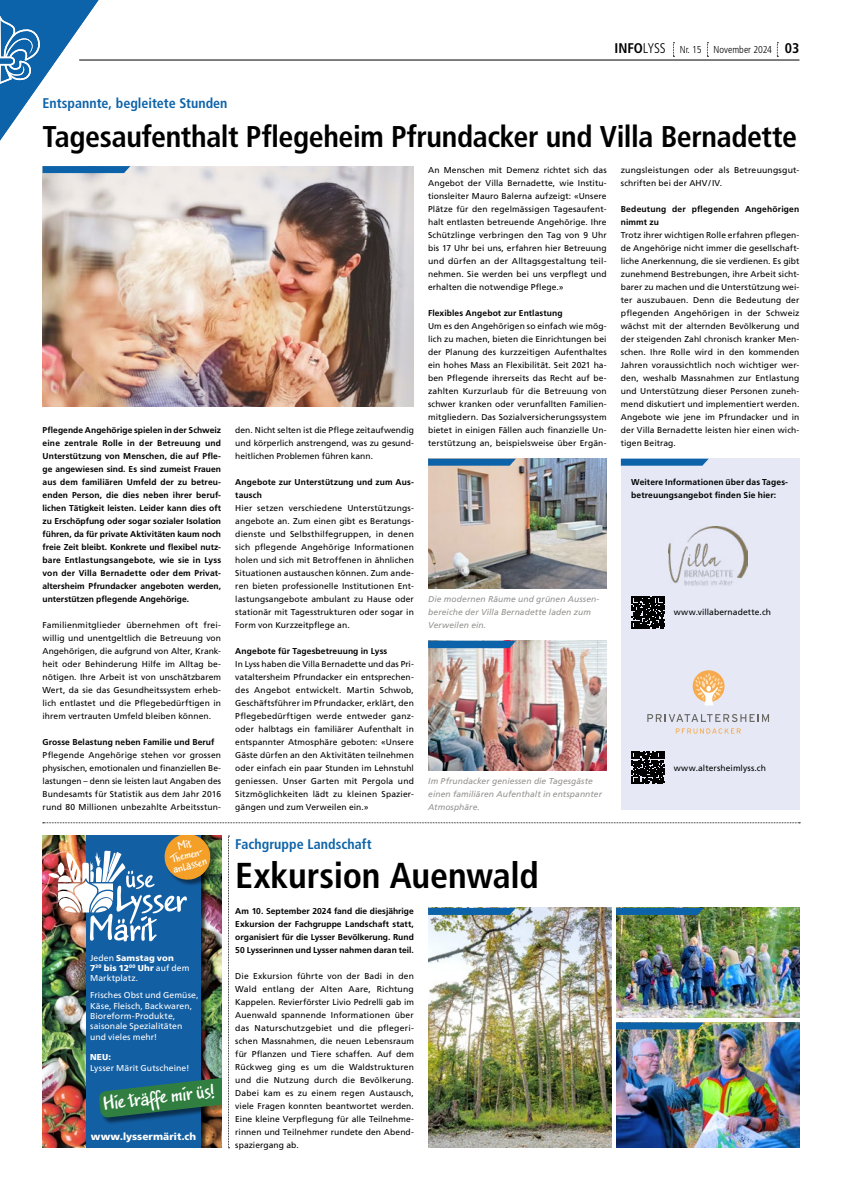
<style>
.page{position:relative;width:842px;height:1191px;background:#fff}
.page>*{position:absolute;margin:0;border:0;box-sizing:border-box;transform-origin:0 0}
.Headline_schwarz{font:700 condensed 36px "Frutiger LT Pro";letter-spacing:-.005em;color:#000}
.Headline_schwarz-2{font:700 condensed 30px "Frutiger LT Pro";letter-spacing:-.015em;color:#000}
.t1{font:17.9px "Jakob";color:#fff}
.Headline_14pt_blau{font:700 condensed 14px "Frutiger LT Pro";color:#0d63a9}
.t2{font:300 condensed 10px "Frutiger LT Pro";color:#000}
.t3{font:900 10px "Frutiger Neue LT Pro";letter-spacing:.01em;color:#fff}
.t4{font:10px/10.4px "Jakob";color:#fff;text-align:center}
.t5{font:8.6px/10.3px "Frutiger Neue LT Pro";letter-spacing:.01em;color:#fff}
.Lauftext_8_5pt{font:8.5px/13px "Frutiger LT Pro";letter-spacing:.015em;color:#000;text-align:justify}
.Lauftext_8_5pt_Bold{font:700 8.5px/13px "Frutiger LT Pro";letter-spacing:.01em;color:#000}
.Bildlegende_8_5pt{font:italic 8.5px/13px "Frutiger LT Pro";letter-spacing:.01em;color:#949290}
.s1{font-weight:700;font-size:14px}
.s2{font-size:14px}
.s3{font-weight:900}
</style>
<div class="page">
<div style="left:621px;top:459px;width:178px;height:351px;background:#e6e9f5"></div>
<svg style="left:621px;top:459px;width:88px;height:7px"></svg>
<svg style="left:707px;top:43px;width:1px;height:14px"></svg>
<svg style="left:673px;top:43px;width:1px;height:14px"></svg>
<hr style="left:79px;top:60px;width:720px;height:1px;background:#000">
<svg style="left:777px;top:43px;width:1px;height:14px"></svg>
<svg style="left:43px;top:822px;width:757px;height:1px"></svg>
<svg style="left:632px;top:596px;width:33px;height:33px"></svg>
<svg style="left:632px;top:751px;width:33px;height:33px"></svg>
<svg style="left:228px;top:836px;width:1px;height:312px"></svg>
<img style="left:428px;top:908px;width:183px;height:240px">
<svg style="left:428px;top:908px;width:88px;height:7px"></svg>
<img style="left:43px;top:166px;width:371px;height:241px">
<svg style="left:43px;top:166px;width:87px;height:7px"></svg>
<img style="left:616px;top:908px;width:183px;height:110px">
<img style="left:616px;top:1022px;width:183px;height:126px">
<svg style="left:616px;top:908px;width:88px;height:7px"></svg>
<svg style="left:616px;top:1022px;width:88px;height:7px"></svg>
<img style="left:428px;top:459px;width:179px;height:130px">
<img style="left:428px;top:641px;width:179px;height:130px">
<svg style="left:428px;top:459px;width:88px;height:7px"></svg>
<svg style="left:428px;top:641px;width:88px;height:7px"></svg>
<img style="left:43px;top:836px;width:178px;height:312px">
<div style="left:86px;top:836px;width:123px;height:312px;background:#000;opacity:.75"></div>
<div style="left:86px;top:836px;width:114px;height:312px;background:#135fa3"></div>
<div style="left:100px;top:1074px;width:121px;height:51px;background:#000;opacity:.5"></div>
<svg style="left:99px;top:1072px;width:122px;height:45px"></svg>
<div style="left:166px;top:836px;width:51px;height:50px;background:#000;opacity:.45"></div>
<img style="left:48px;top:836px;width:165px;height:105px">
<svg style="left:0;top:0;width:104px;height:141px"></svg>
<img style="left:668px;top:527px;width:79px;height:58px">
<svg style="left:647px;top:714px;width:122px;height:8px"></svg>
<svg style="left:676px;top:728px;width:65px;height:5px"></svg>
<div style="left:693px;top:670px;width:31px;height:32px;background:#f6aa4d;border-radius:50%"></div>
<svg style="left:695px;top:673px;width:28px;height:32px"></svg>
<p class="t2" style="left:614px;top:44px;width:187px"><span class="s1">INFO</span><span class="s2">LYSS</span> Nr. 15 November 2024 <span class="s1">03</span></p>
<p class="Headline_14pt_blau" style="left:43px;top:94px;width:186px">Entspannte, begleitete Stunden</p>
<p class="Headline_schwarz-2" style="left:43px;top:118px;width:756px">Tagesaufenthalt Pflegeheim Pfrundacker und Villa Bernadette</p>
<p class="Lauftext_8_5pt_Bold" style="left:43px;top:423px;width:180px;text-align:justify">Pflegende Angehörige spielen in der Schweiz eine zentrale Rolle in der Betreuung und Unterstützung von Menschen, die auf Pfle&shy;ge angewiesen sind. Es sind zumeist Frauen aus dem familiären Umfeld der zu betreu&shy;enden Person, die dies neben ihrer beruf&shy;lichen Tätigkeit leisten. Leider kann dies oft zu Erschöpfung oder sogar sozialer Isolation führen, da für private Aktivitäten kaum noch freie Zeit bleibt. Konkrete und flexibel nutz&shy;bare Entlastungsangebote, wie sie in Lyss von der Villa Bernadette oder dem Privat&shy;altersheim Pfrundacker angeboten werden, unterstützen pflegende Angehörige.</p>
<p class="Lauftext_8_5pt" style="left:43px;top:618px;width:180px">Familienmitglieder übernehmen oft frei&shy;willig und unentgeltlich die Betreuung von Angehörigen, die aufgrund von Alter, Krank&shy;heit oder Behinderung Hilfe im Alltag be&shy;nötigen. Ihre Arbeit ist von unschätzbarem Wert, da sie das Gesundheitssystem erheb&shy;lich entlastet und die Pflegebedürftigen in ihrem vertrauten Umfeld bleiben können.</p>
<p class="Lauftext_8_5pt_Bold" style="left:43px;top:735px;width:173px">Grosse Belastung neben Familie und Beruf</p>
<p class="Lauftext_8_5pt" style="left:43px;top:748px;width:180px">Pflegende Angehörige stehen vor grossen physischen, emotionalen und finanziellen Be&shy;lastungen – denn sie leisten laut Angaben des Bundesamts für Statistik aus dem Jahr 2016 rund 80 Millionen unbezahlte Arbeitsstun-</p>
<p class="t4" style="left:167px;top:845px;width:36px;rotate:-15deg">Mit<br>Themen&shy;anlässen</p>
<p class="t5" style="left:90px;top:952px;width:101px">Jeden <span class="s3">Samstag von<br>7</span><sup>30</sup> <span class="s3">bis 12</span><sup>00</sup> <span class="s3">Uhr</span> auf dem<br>Marktplatz.</p>
<p class="t5" style="left:90px;top:990px;width:110px">Frisches Obst und Gemüse,<br>Käse, Fleisch, Backwaren,<br>Bioreform-Produkte, saisonale Spezialitäten und vieles mehr!</p>
<p class="t5" style="left:90px;top:1052px;width:101px"><span class="s3">NEU:<br></span>Lysser Märit Gutscheine!</p>
<p class="t1" style="left:101px;top:1090px;width:114px;rotate:-7deg">Hie träffe mir üs!</p>
<p class="t3" style="left:91px;top:1130px;width:107px">www.lyssermärit.ch</p>
<p class="Lauftext_8_5pt" style="left:235px;top:423px;width:180px">den. Nicht selten ist die Pflege zeitaufwendig und körperlich anstrengend, was zu gesund&shy;heitlichen Problemen führen kann.</p>
<p class="Lauftext_8_5pt_Bold" style="left:235px;top:475px;width:180px">Angebote zur Unterstützung und zum Aus&shy;tausch</p>
<p class="Lauftext_8_5pt" style="left:235px;top:501px;width:180px">Hier setzen verschiedene Unterstützungs&shy;angebote an. Zum einen gibt es Beratungs&shy;dienste und Selbsthilfegruppen, in denen sich pflegende Angehörige Informationen holen und sich mit Betroffenen in ähnlichen Situationen austauschen können. Zum ande&shy;ren bieten professionelle Institutionen Ent&shy;lastungsangebote ambulant zu Hause oder stationär mit Tagesstrukturen oder sogar in Form von Kurzzeitpflege an.</p>
<p class="Lauftext_8_5pt_Bold" style="left:235px;top:644px;width:154px">Angebote für Tagesbetreuung in Lyss</p>
<p class="Lauftext_8_5pt" style="left:235px;top:657px;width:180px">In Lyss haben die Villa Bernadette und das Pri&shy;vataltersheim Pfrundacker ein entsprechen&shy;des Angebot entwickelt. Martin Schwob, Geschäftsführer im Pfrundacker, erklärt, den Pflegebedürftigen werde entweder ganz&shy;oder halbtags ein familiärer Aufenthalt in entspannter Atmosphäre geboten: «Unsere Gäste dürfen an den Aktivitäten teilnehmen oder einfach ein paar Stunden im Lehnstuhl geniessen. Unser Garten mit Pergola und Sitzmöglichkeiten lädt zu kleinen Spazier&shy;gängen und zum Verweilen ein.»</p>
<p class="Lauftext_8_5pt" style="left:428px;top:163px;width:180px">An Menschen mit Demenz richtet sich das Angebot der Villa Bernadette, wie Institu&shy;tionsleiter Mauro Balerna aufzeigt: «Unsere Plätze für den regelmässigen Tagesaufent&shy;halt entlasten betreuende Angehörige. Ihre Schützlinge verbringen den Tag von 9 Uhr bis 17 Uhr bei uns, erfahren hier Betreuung und dürfen an der Alltagsgestaltung teil&shy;nehmen. Sie werden bei uns verpflegt und erhalten die notwendige Pflege.»</p>
<p class="Lauftext_8_5pt_Bold" style="left:428px;top:306px;width:136px">Flexibles Angebot zur Entlastung</p>
<p class="Lauftext_8_5pt" style="left:428px;top:319px;width:180px">Um es den Angehörigen so einfach wie mög&shy;lich zu machen, bieten die Einrichtungen bei der Planung des kurzzeitigen Aufenthaltes ein hohes Mass an Flexibilität. Seit 2021 ha&shy;ben Pflegende ihrerseits das Recht auf be&shy;zahlten Kurzurlaub für die Betreuung von schwer kranken oder verunfallten Familien&shy;mitgliedern. Das Sozialversicherungssystem bietet in einigen Fällen auch finanzielle Un&shy;terstützung an, beispielsweise über Ergän-</p>
<p class="Bildlegende_8_5pt" style="left:428px;top:592px;width:173px">Die modernen Räume und grünen Aussen&shy;bereiche der Villa Bernadette laden zum<br>Verweilen ein.</p>
<p class="Bildlegende_8_5pt" style="left:428px;top:774px;width:175px">Im Pfrundacker geniessen die Tagesgäste einen familiären Aufenthalt in entspannter<br>Atmosphäre.</p>
<p class="Headline_14pt_blau" style="left:235px;top:835px;width:138px">Fachgruppe Landschaft</p>
<p class="Headline_schwarz" style="left:235px;top:854px;width:305px">Exkursion Auenwald</p>
<p class="Lauftext_8_5pt_Bold" style="left:235px;top:904px;width:180px;text-align:justify">Am 10. September 2024 fand die diesjährige Exkursion der Fachgruppe Landschaft statt, organisiert für die Lysser Bevölkerung. Rund 50 Lysserinnen und Lysser nahmen daran teil.</p>
<p class="Lauftext_8_5pt" style="left:235px;top:969px;width:180px">Die Exkursion führte von der Badi in den Wald entlang der Alten Aare, Richtung Kappelen. Revierförster Livio Pedrelli gab im Auenwald spannende Informationen über das Naturschutzgebiet und die pflegeri&shy;schen Massnahmen, die neuen Lebensraum für Pflanzen und Tiere schaffen. Auf dem Rückweg ging es um die Waldstrukturen und die Nutzung durch die Bevölkerung.<br>Dabei kam es zu einem regen Austausch, viele Fragen konnten beantwortet werden.<br>Eine kleine Verpflegung für alle Teilnehme&shy;rinnen und Teilnehmer rundete den Abend&shy;spaziergang ab.</p>
<p class="Lauftext_8_5pt" style="left:621px;top:163px;width:180px">zungsleistungen oder als Betreuungsgut&shy;schriften bei der AHV/IV.</p>
<p class="Lauftext_8_5pt_Bold" style="left:621px;top:202px;width:180px">Bedeutung der pflegenden Angehörigen nimmt zu</p>
<p class="Lauftext_8_5pt" style="left:621px;top:228px;width:180px">Trotz ihrer wichtigen Rolle erfahren pflegen&shy;de Angehörige nicht immer die gesellschaft&shy;liche Anerkennung, die sie verdienen. Es gibt zunehmend Bestrebungen, ihre Arbeit sicht&shy;barer zu machen und die Unterstützung wei&shy;ter auszubauen. Denn die Bedeutung der pflegenden Angehörigen in der Schweiz wächst mit der alternden Bevölkerung und der steigenden Zahl chronisch kranker Men&shy;schen. Ihre Rolle wird in den kommenden Jahren voraussichtlich noch wichtiger wer&shy;den, weshalb Massnahmen zur Entlastung und Unterstützung dieser Personen zuneh&shy;mend diskutiert und implementiert werden.<br>Angebote wie jene im Pfrundacker und in der Villa Bernadette leisten hier einen wich&shy;tigen Beitrag.</p>
<p class="Lauftext_8_5pt_Bold" style="left:631px;top:475px;width:158px">Weitere Informationen über das Tages&shy;betreuungsangebot finden Sie hier:</p>
<p class="Lauftext_8_5pt" style="left:674px;top:605px;width:99px">www.villabernadette.ch</p>
<p class="Lauftext_8_5pt" style="left:674px;top:761px;width:94px">www.altersheimlyss.ch</p>
</div>
